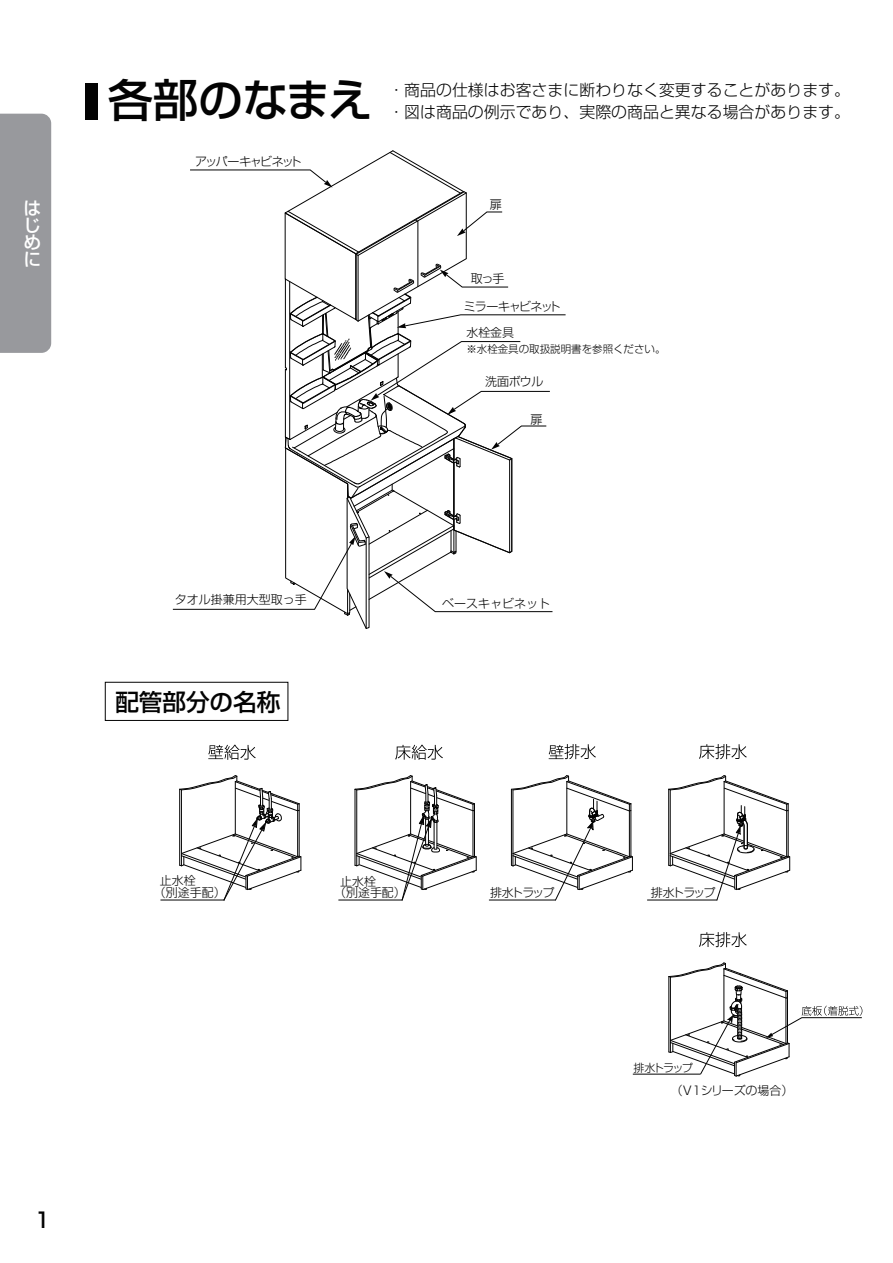
<style>
.page{position:relative;width:893px;height:1263px;background:#fff}
.page>*{position:absolute;margin:0;border:0;box-sizing:border-box;transform-origin:0 0}
.t1{font:45px "Shin Go Pr 6 N Medium 90 msp RKSJ H";letter-spacing:-.01em;color:#030303}
.t2{font:23.55px "Shin Go Pr 6 N Medium 90 msp RKSJ H";color:#030303}
.t3{font:21px "Shin Go Pr 6 N Medium 90 msp RKSJ H";color:#030303}
.t4{font:18px/17.2px "Shin Go Pr 6 N Medium 90 msp RKSJ H";color:#fff;text-align:justify}
.t5{font:15.9px "Shin Go Pr 6 N Light 90 msp RKSJ H";color:#030303}
.t6{font:12px/12px "Shin Go Pr 6 N Light 90 msp RKSJ H";color:#030303}
.t7{font:12px "Shin Go Pr 6 N Light 90 msp RKSJ H";letter-spacing:-.12em;color:#030303}
.t8{font:12px "Shin Go Pr 6 N Light 90 msp RKSJ H";letter-spacing:-.1em;color:#030303}
.t9{font:11.1px "Shin Go Pr 6 N Light 90 msp RKSJ H";letter-spacing:-.15em;color:#030303}
.t10{font:10.5px "Shin Go Pr 6 N Light 90 msp RKSJ H";color:#030303}
</style>
<div class="page">
<div style="left:85px;top:83px;width:13px;height:36px;background:#030303"></div>
<div style="left:0;top:114px;width:51px;height:239px;background:#98999d"></div>
<div style="left:105px;top:682px;width:183px;height:39px;border:1px solid #030303"></div>
<svg style="left:208px;top:745px;width:48px;height:15px"></svg>
<svg style="left:395px;top:745px;width:48px;height:15px"></svg>
<svg style="left:699px;top:744px;width:48px;height:15px"></svg>
<svg style="left:699px;top:932px;width:48px;height:15px"></svg>
<svg style="left:549px;top:744px;width:47px;height:15px"></svg>
<hr style="left:489px;top:900px;width:66px;height:1px;background:#030303">
<hr style="left:161px;top:900px;width:63px;height:1px;background:#030303">
<hr style="left:339px;top:900px;width:63px;height:1px;background:#030303">
<svg style="left:511px;top:775px;width:122px;height:126px"></svg>
<svg style="left:354px;top:775px;width:123px;height:126px"></svg>
<svg style="left:179px;top:775px;width:123px;height:126px"></svg>
<hr style="left:647px;top:900px;width:70px;height:1px;background:#030303">
<svg style="left:668px;top:775px;width:122px;height:126px"></svg>
<svg style="left:172px;top:150px;width:394px;height:479px"></svg>
<hr style="left:633px;top:1074px;width:67px;height:1px;background:#030303">
<svg style="left:668px;top:962px;width:194px;height:115px"></svg>
<h3 class="t4" style="left:23px;top:202px;width:18px">はじめに</h3>
<h1 class="t1" style="left:108px;top:84px;width:266px">各部のなまえ</h1>
<p class="t7" style="left:195px;top:157px;width:108px">アッパーキャビネット</p>
<h3 class="t5" style="left:388px;top:84px;width:463px">・商品の仕様はお客さまに断わりなく変更することがあります。</h3>
<h3 class="t5" style="left:388px;top:106px;width:463px">・図は商品の例示であり、実際の商品と異なる場合があります。</h3>
<p class="t6" style="left:490px;top:200px;width:13px">扉</p>
<p class="t6" style="left:471px;top:274px;width:35px">取っ手</p>
<p class="t8" style="left:464px;top:302px;width:98px">ミラーキャビネット</p>
<p class="t6" style="left:466px;top:328px;width:49px">水栓金具</p>
<p class="t10" style="left:466px;top:345px;width:201px">※水栓金具の取扱説明書を参照ください。</p>
<p class="t6" style="left:485px;top:378px;width:60px">洗面ボウル</p>
<p class="t6" style="left:530px;top:415px;width:13px">扉</p>
<h3 class="t3" style="left:35px;top:1212px;width:17px">1</h3>
<p class="t6" style="left:175px;top:595px;width:133px">タオル掛兼用大型取っ手</p>
<h2 class="t2" style="left:115px;top:693px;width:166px">配管部分の名称</h2>
<p class="t6" style="left:442px;top:599px;width:109px">ベースキャビネット</p>
<p class="t6" style="left:154px;top:876px;width:73px;text-indent:6px">止水栓<br>（別途手配）</p>
<p class="t6" style="left:334px;top:877px;width:73px;text-indent:6px">止水栓<br>（別途手配）</p>
<p class="t6" style="left:490px;top:888px;width:66px">排水トラップ</p>
<p class="t6" style="left:651px;top:888px;width:66px">排水トラップ</p>
<p class="t9" style="left:633px;top:1063px;width:61px">排水トラップ</p>
<p class="t6" style="left:671px;top:1086px;width:124px">（V1シリーズの場合）</p>
</div>
